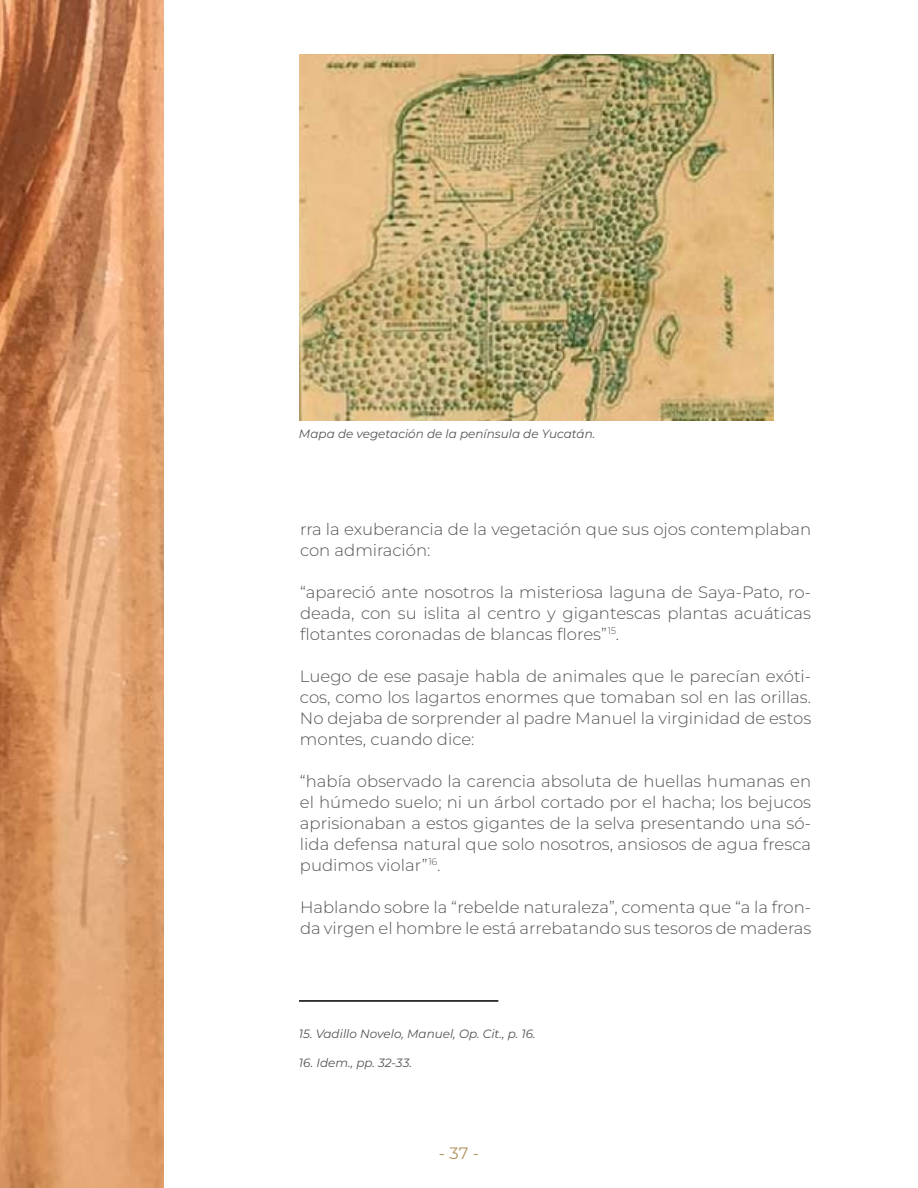
<style>
.page{position:relative;width:918px;height:1188px;background:#fff}
.page>*{position:absolute;margin:0;border:0;box-sizing:border-box;transform-origin:0 0}
.t1{font:16.5px/21px "Montserrat Light 2";color:#555454}
.t2{font:300 16.5px "Montserrat";color:#555454}
.t3{font:16.5px "Montserrat";color:#b0935e}
.t4{font:12px "Montserrat Italic 2";color:#555454}
.t5{font:italic 12px "Montserrat";color:#555454}
.s1{font-family:"Montserrat Light 2";font-weight:400}
</style>
<div class="page">
<img style="left:0;top:0;width:164px;height:1188px">
<img style="left:299px;top:54px;width:474px;height:366px">
<hr style="left:299px;top:1000px;width:199px;height:2px;background:#000">
<p class="t4" style="left:299px;top:425px;width:298px">Mapa de vegetación de la península de Yucatán.</p>
<p class="t1" style="left:300px;top:518px;width:513px">rra la exuberancia de la vegetación que sus ojos contemplaban con admiración:</p>
<p class="t1" style="left:300px;top:581px;width:513px">“apareció ante nosotros la misteriosa laguna de Saya-Pato, ro&shy;deada, con su islita al centro y gigantescas plantas acuáticas</p>
<p class="t2" style="left:300px;top:623px;width:321px">flotantes coronadas de blancas flores”<sup>15</sup><span class="s1">.</span></p>
<p class="t1" style="left:300px;top:665px;width:513px;text-align:justify">Luego de ese pasaje habla de animales que le parecían exóti&shy;cos, como los lagartos enormes que tomaban sol en las orillas.<br>No dejaba de sorprender al padre Manuel la virginidad de estos montes, cuando dice:</p>
<p class="t1" style="left:300px;top:770px;width:513px;text-align:justify">“había observado la carencia absoluta de huellas humanas en el húmedo suelo; ni un árbol cortado por el hacha; los bejucos aprisionaban a estos gigantes de la selva presentando una só&shy;lida defensa natural que solo nosotros, ansiosos de agua fresca pudimos violar”<sup>16</sup>.</p>
<p class="t1" style="left:300px;top:896px;width:513px">Hablando sobre la “rebelde naturaleza”, comenta que “a la fron&shy;da virgen el hombre le está arrebatando sus tesoros de maderas</p>
<p class="t5" style="left:299px;top:1026px;width:238px">15. Vadillo Novelo, Manuel, Op. Cit., p. 16.</p>
<p class="t4" style="left:299px;top:1055px;width:114px">16. Idem., pp. 32-33.</p>
<p class="t3" style="left:439px;top:1142px;width:42px">- 37 -</p>
</div>
